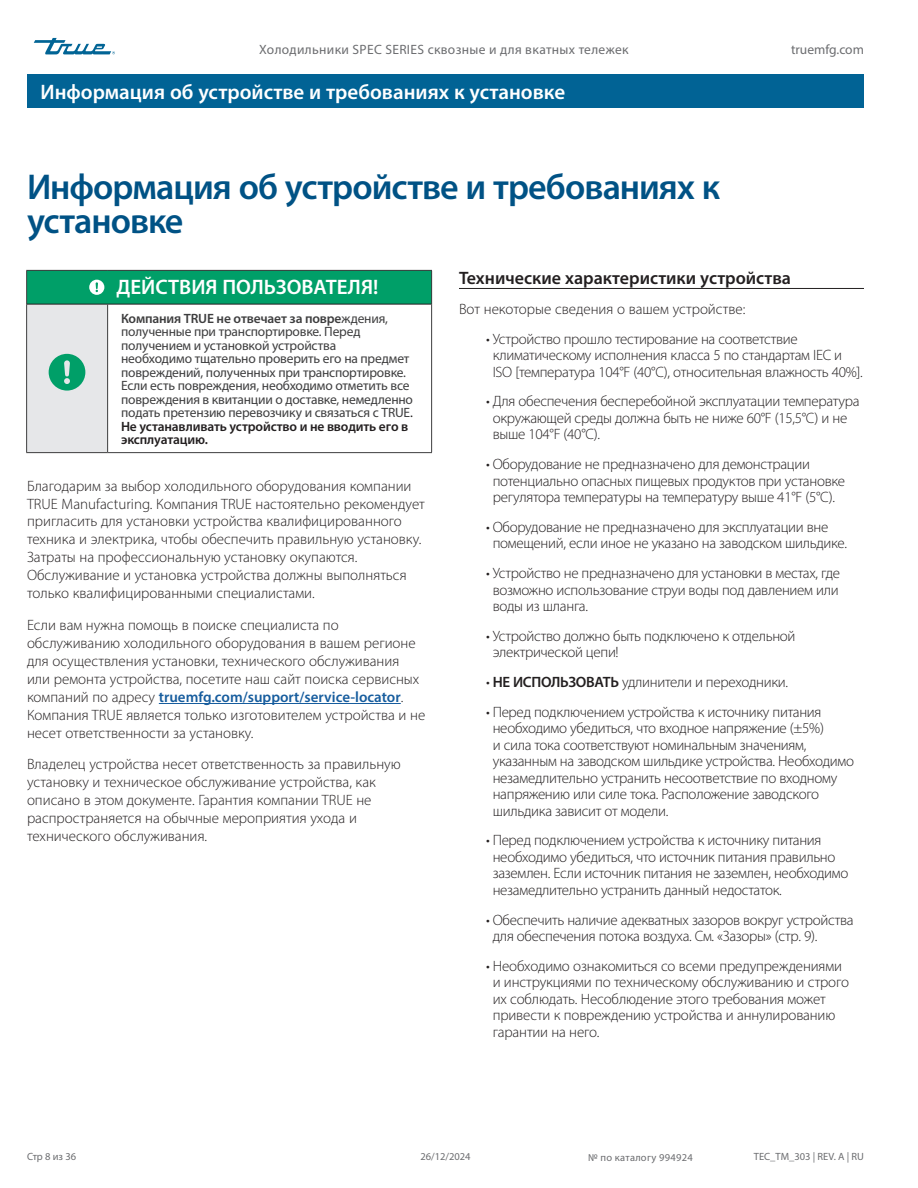
<style>
.page{position:relative;width:918px;height:1188px;background:#fff}
.page>*{position:absolute;margin:0;border:0;box-sizing:border-box;transform-origin:0 0}
.Table_text{font:600 36px/34.5px "Myriad Pro";letter-spacing:-.025em;color:#005285}
.Title_bar_Page_header{font:600 21px "Myriad Pro";color:#fff}
.Table_title_bar{font:600 21px "Myriad Pro";color:#fff}
.Subhead_underscore_H1{font:600 18px "Myriad Pro";color:#231f20}
.Body_Text_light_Normal{font:300 15px/16.5px "Myriad Pro";letter-spacing:-.015em;color:#231f20}
.Table_text-2{font:13.5px/13.5px "Myriad Pro";letter-spacing:-.015em;color:#3e3e3f}
.t1{font:13.5px "Myriad Pro";letter-spacing:.025em;color:#6c6d70}
.t2{font:13.5px "Myriad Pro";color:#6c6d70}
.t3{font:10.5px "Myriad Pro";color:#6c6d70}
.t4{font:10.5px "Myriad Pro";letter-spacing:.025em;color:#6c6d70}
.s1{font-weight:600}
.s2{color:#231f20}
.s3{font-weight:600;color:#231f20}
.s4{font-weight:600;color:#175d9e}
</style>
<div class="page">
<svg style="left:34px;top:38px;width:81px;height:16px"></svg>
<hr style="left:459px;top:288px;width:405px;height:1px;background:#231f20">
<hr style="left:159px;top:703px;width:242px;height:1px;background:#175d9e">
<div style="left:27px;top:74px;width:837px;height:34px;background:#016395"></div>
<div style="left:27px;top:270px;width:405px;height:34px;background:#009f68"></div>
<div style="left:27px;top:304px;width:81px;height:149px;background:#e6e7e9"></div>
<hr style="left:26px;top:270px;width:82px;height:1px;background:#3e3e3f">
<hr style="left:26px;top:271px;width:1px;height:33px;background:#3e3e3f">
<hr style="left:108px;top:270px;width:324px;height:1px;background:#3e3e3f">
<hr style="left:431px;top:271px;width:1px;height:33px;background:#3e3e3f">
<hr style="left:26px;top:304px;width:1px;height:148px;background:#3e3e3f">
<hr style="left:107px;top:304px;width:1px;height:148px;background:#3e3e3f">
<hr style="left:431px;top:304px;width:1px;height:148px;background:#3e3e3f">
<hr style="left:26px;top:452px;width:82px;height:1px;background:#3e3e3f">
<hr style="left:108px;top:452px;width:324px;height:1px;background:#3e3e3f">
<hr style="left:27px;top:304px;width:81px;height:1px;background:#231f20">
<hr style="left:108px;top:304px;width:323px;height:1px;background:#231f20">
<svg style="left:89px;top:280px;width:15px;height:15px"></svg>
<svg style="left:49px;top:354px;width:36px;height:37px"></svg>
<p class="t1" style="left:259px;top:42px;width:371px">Холодильники SPEC SERIES сквозные и для вкатных тележек</p>
<p class="t2" style="left:791px;top:42px;width:74px">truemfg.com</p>
<p class="Title_bar_Page_header" style="left:40px;top:79px;width:526px">Информация об устройстве и требованиях к установке</p>
<p class="Table_text" style="left:27px;top:169px;width:694px">Информация об устройстве и требованиях к установке</p>
<p class="Table_title_bar" style="left:117px;top:274px;width:263px">ДЕЙСТВИЯ ПОЛЬЗОВАТЕЛЯ!</p>
<p class="Table_text-2" style="left:121px;top:311px;width:293px"><span class="s1">Компания TRUE не отвечает за повре</span>ждения, полученные при транспортировке. Перед получением и установкой устройства<br>необходимо тщательно проверить его на предмет повреждений, полученных при транспортировке.<br>Если есть повреждения, необходимо отметить все повреждения в квитанции о доставке, немедленно подать претензию перевозчику и связаться с TRUE<span class="s2">.<br></span><span class="s3">Не устанавливать устройство и не вводить его в эксплуатацию.</span></p>
<p class="Subhead_underscore_H1" style="left:459px;top:266px;width:334px">Технические характеристики устройства</p>
<p class="Body_Text_light_Normal" style="left:459px;top:300px;width:288px">Вот некоторые сведения о вашем устройстве:</p>
<p class="Body_Text_light_Normal" style="left:493px;top:330px;width:372px;text-indent:-7px">• Устройство прошло тестирование на соответствие климатическому исполнения класса 5 по стандартам IEC и<br>ISO [температура 104°F (40°C), относительная влажность 40%].</p>
<p class="Body_Text_light_Normal" style="left:493px;top:393px;width:368px;text-indent:-7px">• Для обеспечения бесперебойной эксплуатации температура окружающей среды должна быть не ниже 60°F (15,5°C) и не выше 104°F (40°С).</p>
<p class="Body_Text_light_Normal" style="left:493px;top:456px;width:354px;text-indent:-7px">• Оборудование не предназначено для демонстрации потенциально опасных пищевых продуктов при установке регулятора температуры на температуру выше 41°F (5°C).</p>
<p class="Body_Text_light_Normal" style="left:493px;top:518px;width:356px;text-indent:-7px">• Оборудование не предназначено для эксплуатации вне помещений, если иное не указано на заводском шильдике.</p>
<p class="Body_Text_light_Normal" style="left:493px;top:565px;width:349px;text-align:justify;text-indent:-7px">• Устройство не предназначено для установки в местах, где возможно использование струи воды под давлением или воды из шланга.</p>
<p class="Body_Text_light_Normal" style="left:493px;top:627px;width:304px;text-indent:-7px">• Устройство должно быть подключено к отдельной электрической цепи!</p>
<p class="Body_Text_light_Normal" style="left:486px;top:674px;width:304px">• <span class="s1">НЕ ИСПОЛЬЗОВАТЬ</span> удлинители и переходники.</p>
<p class="Body_Text_light_Normal" style="left:493px;top:703px;width:363px;text-indent:-7px">• Перед подключением устройства к источнику питания необходимо убедиться, что входное напряжение (±5%)<br>и сила тока соответствуют номинальным значениям, указанным на заводском шильдике устройства. Необходимо незамедлительно устранить несоответствие по входному напряжению или силе тока. Расположение заводского шильдика зависит от модели.</p>
<p class="Body_Text_light_Normal" style="left:493px;top:832px;width:357px;text-indent:-7px">• Перед подключением устройства к источнику питания необходимо убедиться, что источник питания правильно заземлен. Если источник питания не заземлен, необходимо незамедлительно устранить данный недостаток.</p>
<p class="Body_Text_light_Normal" style="left:493px;top:911px;width:362px;text-indent:-7px">• Обеспечить наличие адекватных зазоров вокруг устройства для обеспечения потока воздуха. См. «Зазоры» (стр. 9).</p>
<p class="Body_Text_light_Normal" style="left:493px;top:958px;width:358px;text-indent:-7px">• Необходимо ознакомиться со всеми предупреждениями и инструкциями по техническому обслуживанию и строго их соблюдать. Несоблюдение этого требования может привести к повреждению устройства и аннулированию гарантии на него.</p>
<p class="Body_Text_light_Normal" style="left:27px;top:476px;width:400px;line-height:18px">Благодарим за выбор холодильного оборудования компании TRUE Manufacturing. Компания TRUE настоятельно рекомендует пригласить для установки устройства квалифицированного техника и электрика, чтобы обеспечить правильную установку.<br>Затраты на профессиональную установку окупаются.<br>Обслуживание и установка устройства должны выполняться только квалифицированными специалистами.</p>
<p class="Body_Text_light_Normal" style="left:27px;top:616px;width:400px;line-height:18px">Если вам нужна помощь в поиске специалиста по обслуживанию холодильного оборудования в вашем регионе для осуществления установки, технического обслуживания или ремонта устройства, посетите наш сайт поиска сервисных компаний по адресу <span class="s4">truemfg.com/support/service-locator</span>.<br>Компания TRUE является только изготовителем устройства и не несет ответственности за установку.</p>
<p class="Body_Text_light_Normal" style="left:27px;top:755px;width:375px;line-height:18px">Владелец устройства несет ответственность за правильную установку и техническое обслуживание устройства, как описано в этом документе. Гарантия компании TRUE не распространяется на обычные мероприятия ухода и технического обслуживания.</p>
<p class="t3" style="left:27px;top:1150px;width:51px">Стр 8 из 36</p>
<p class="t3" style="left:420px;top:1150px;width:52px">26/12/2024</p>
<p class="t4" style="left:588px;top:1151px;width:106px">№ по каталогу 994924</p>
<p class="t3" style="left:754px;top:1150px;width:112px">TEC_TM_303 | REV. A | RU</p>
</div>
